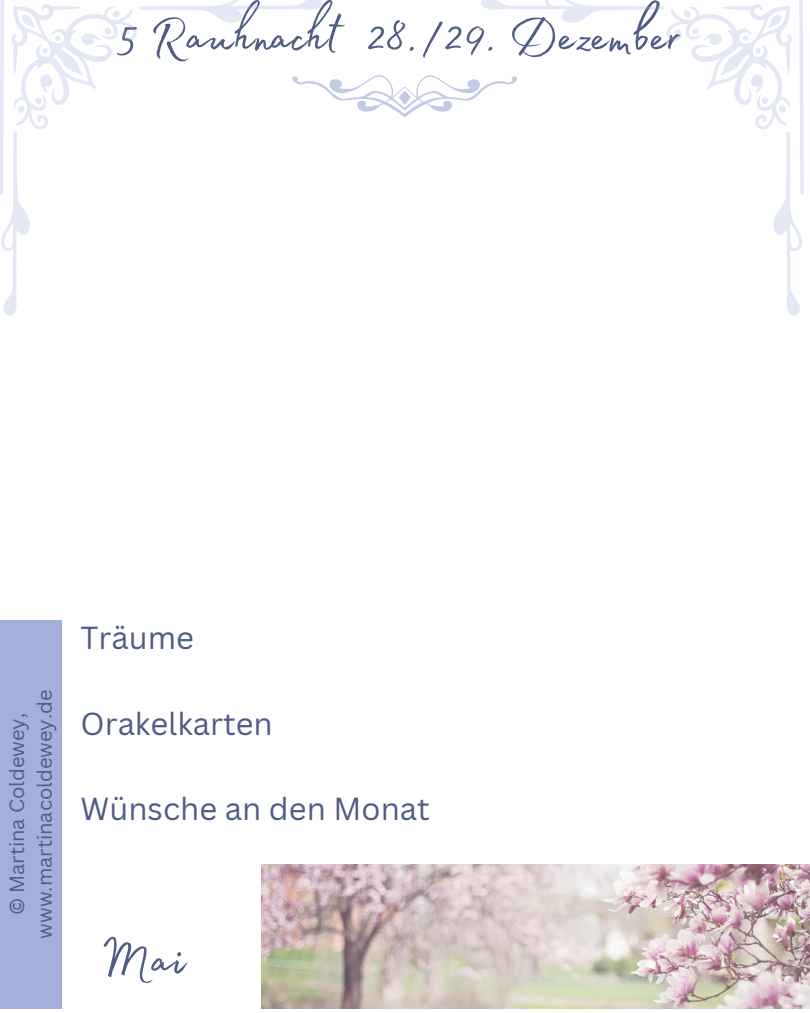
<style>
.page{position:relative;width:810px;height:1013px;background:#fff}
.page>*{position:absolute;margin:0;border:0;box-sizing:border-box;transform-origin:0 0}
.t1{font:66px "Madelyn Fill";color:#4f5c85}
.t2{font:31px "Canva Sans";color:#4f5c85}
.t3{font:20px/27.8px "Canva Sans";color:#4f5c85;text-align:center}
</style>
<div class="page">
<img style="left:262px;top:864px;width:548px;height:144px">
<div style="left:0;top:620px;width:62px;height:388px;background:#a3b0da"></div>
<svg style="left:323px;top:75px;width:158px;height:42px"></svg>
<svg style="left:481px;top:0;width:323px;height:316px"></svg>
<svg style="left:0;top:0;width:323px;height:316px"></svg>
<p class="t1" style="left:117px;top:-14px;width:566px">5 Rauhnacht 28./29. Dezember</p>
<h1 class="t3" style="left:3px;top:938px;width:251px;rotate:-90deg">© Martina Coldewey, www.martinacoldewey.de</h1>
<h1 class="t2" style="left:81px;top:616px;width:115px">Träume</h1>
<p class="t2" style="left:81px;top:701px;width:194px">Orakelkarten</p>
<h2 class="t2" style="left:81px;top:787px;width:351px">Wünsche an den Monat</h2>
<p class="t1" style="left:100px;top:909px;width:87px">Mai</p>
</div>
